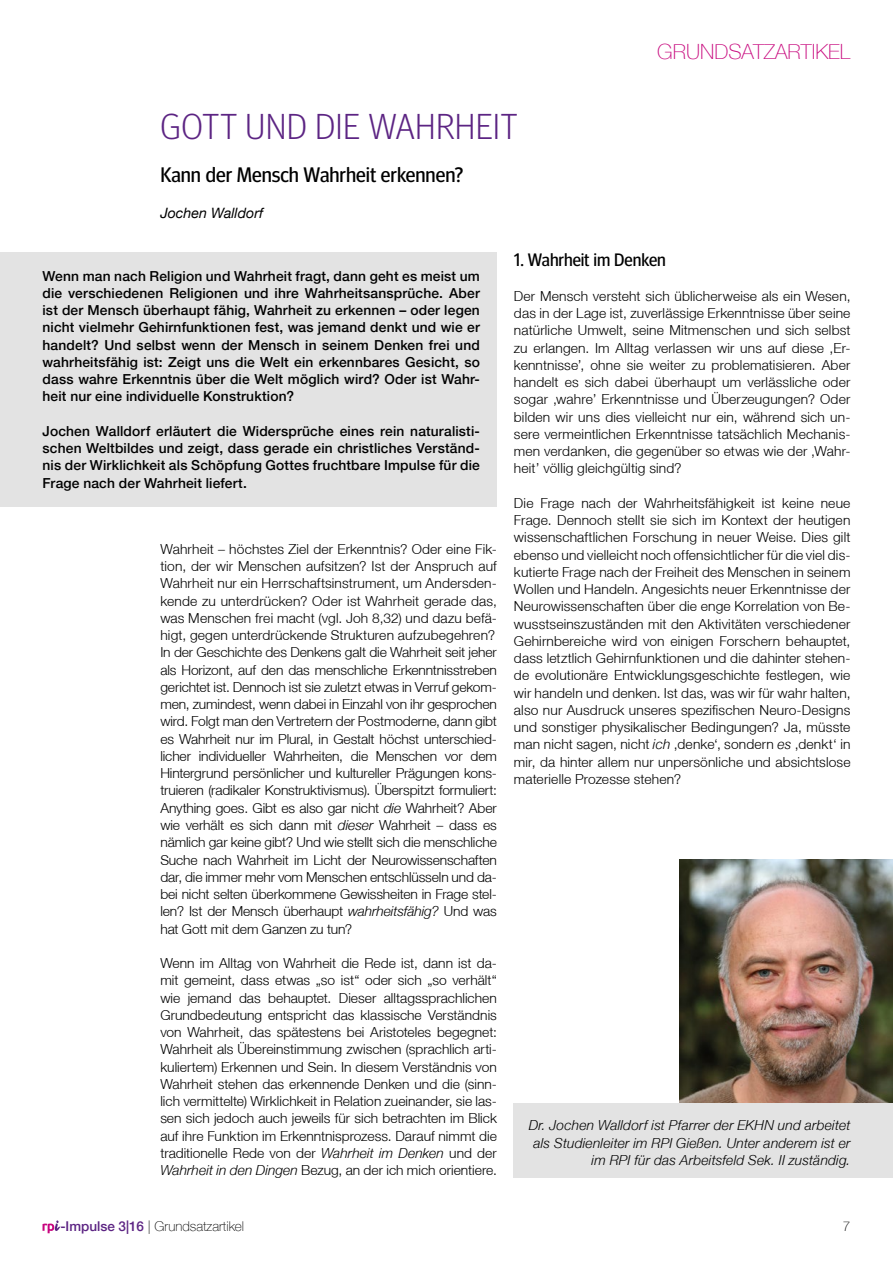
<style>
.page{position:relative;width:893px;height:1263px;background:#fff}
.page>*{position:absolute;margin:0;border:0;box-sizing:border-box;transform-origin:0 0}
.t1{font:300 36px "Meta Headline OT";letter-spacing:.01em;color:#5c2483}
.t2{font:21px "Meta Headline OT";color:#000}
.t3{font:100 21px "Helvetica Neue LT";color:#c80b7f}
.t4{font:18px "Meta Headline OT";letter-spacing:-.005em;color:#000}
.t5{font:italic 14.25px "Helvetica Neue LT";color:#000}
.t6{font:300 13.8px/17.2px "Helvetica Neue LT";letter-spacing:-.005em;color:#000;text-align:justify}
.t7{font:500 13.8px/17.2px "Helvetica Neue LT";letter-spacing:.01em;color:#000;text-align:justify}
.t8{font:italic 300 13.8px/17.2px "Helvetica Neue LT";letter-spacing:.015em;color:#000;text-align:right}
.t9{font:100 13.5px "Helvetica Neue LT";color:#000}
.s1{font-style:italic}
.s2{font-weight:500;color:#5c2483}
</style>
<div class="page">
<img style="left:680px;top:859px;width:213px;height:244px">
<svg style="left:43px;top:1220px;width:17px;height:13px"></svg>
<div style="left:514px;top:1103px;width:379px;height:75px;background:#e3e3e3"></div>
<div style="left:0;top:252px;width:497px;height:254px;background:#e3e3e3"></div>
<h2 class="t3" style="left:657px;top:40px;width:195px">GRUNDSATZARTIKEL</h2>
<h1 class="t1" style="left:161px;top:105px;width:358px">GOTT UND DIE WAHRHEIT</h1>
<h2 class="t2" style="left:160px;top:162px;width:304px">Kann der Mensch Wahrheit erkennen?</h2>
<p class="t5" style="left:160px;top:205px;width:104px">Jochen Walldorf</p>
<h3 class="t4" style="left:514px;top:249px;width:153px">1. Wahrheit im Denken</h3>
<p class="t6" style="left:514px;top:287px;width:338px">Der Mensch versteht sich üblicherweise als ein Wesen, das in der Lage ist, zuverlässige Erkenntnisse über seine natürliche Umwelt, seine Mitmenschen und sich selbst zu erlangen. Im Alltag verlassen wir uns auf diese ‚Er&shy;kenntnisse’, ohne sie weiter zu problematisieren. Aber handelt es sich dabei überhaupt um verlässliche oder sogar ‚wahre’ Erkenntnisse und Überzeugungen? Oder bilden wir uns dies vielleicht nur ein, während sich un&shy;sere vermeintlichen Erkenntnisse tatsächlich Mechanis&shy;men verdanken, die gegenüber so etwas wie der ‚Wahr&shy;heit’ völlig gleichgültig sind?</p>
<p class="t6" style="left:514px;top:494px;width:338px">Die Frage nach der Wahrheitsfähigkeit ist keine neue Frage. Dennoch stellt sie sich im Kontext der heutigen wissenschaftlichen Forschung in neuer Weise. Dies gilt ebenso und vielleicht noch offensichtlicher für die viel dis&shy;kutierte Frage nach der Freiheit des Menschen in seinem Wollen und Handeln. Angesichts neuer Erkenntnisse der Neurowissenschaften über die enge Korrelation von Be&shy;wusstseinszuständen mit den Aktivitäten verschiedener Gehirnbereiche wird von einigen Forschern behauptet, dass letztlich Gehirnfunktionen und die dahinter stehen&shy;de evolutionäre Entwicklungsgeschichte festlegen, wie wir handeln und denken. Ist das, was wir für wahr halten, also nur Ausdruck unseres spezifischen Neuro-Designs und sonstiger physikalischer Bedingungen? Ja, müsste man nicht sagen, nicht <span class="s1">ich</span> ‚denke‘, sondern <span class="s1">es</span> ‚denkt‘ in mir, da hinter allem nur unpersönliche und absichtslose materielle Prozesse stehen?</p>
<p class="t7" style="left:43px;top:267px;width:439px">Wenn man nach Religion und Wahrheit fragt, dann geht es meist um die verschiedenen Religionen und ihre Wahrheitsansprüche. Aber ist der Mensch überhaupt fähig, Wahrheit zu erkennen – oder legen nicht vielmehr Gehirnfunktionen fest, was jemand denkt und wie er handelt? Und selbst wenn der Mensch in seinem Denken frei und wahrheitsfähig ist: Zeigt uns die Welt ein erkennbares Gesicht, so dass wahre Erkenntnis über die Welt möglich wird? Oder ist Wahr&shy;heit nur eine individuelle Konstruktion?</p>
<p class="t7" style="left:43px;top:422px;width:439px">Jochen Walldorf erläutert die Widersprüche eines rein naturalisti&shy;schen Weltbildes und zeigt, dass gerade ein christliches Verständ&shy;nis der Wirklichkeit als Schöpfung Gottes fruchtbare Impulse für die Frage nach der Wahrheit liefert.</p>
<p class="t6" style="left:160px;top:540px;width:338px;text-align:left">Wahrheit – höchstes Ziel der Erkenntnis? Oder eine Fik&shy;tion, der wir Menschen aufsitzen? Ist der Anspruch auf Wahrheit nur ein Herrschaftsinstrument, um Andersden&shy;kende zu unterdrücken? Oder ist Wahrheit gerade das, was Menschen frei macht (vgl. Joh 8,32) und dazu befä&shy;higt, gegen unterdrückende Strukturen aufzubegehren?<br>In der Geschichte des Denkens galt die Wahrheit seit jeher als Horizont, auf den das menschliche Erkenntnisstreben gerichtet ist. Dennoch ist sie zuletzt etwas in Verruf gekom&shy;men, zumindest, wenn dabei in Einzahl von ihr gesprochen wird. Folgt man den Vertretern der Postmoderne, dann gibt es Wahrheit nur im Plural, in Gestalt höchst unterschied&shy;licher individueller Wahrheiten, die Menschen vor dem Hintergrund persönlicher und kultureller Prägungen kons&shy;truieren (radikaler Konstruktivismus). Überspitzt formuliert:<br>Anything goes. Gibt es also gar nicht <span class="s1">die</span> Wahrheit? Aber wie verhält es sich dann mit <span class="s1">dieser</span> Wahrheit – dass es nämlich gar keine gibt? Und wie stellt sich die menschliche Suche nach Wahrheit im Licht der Neurowissenschaften dar, die immer mehr vom Menschen entschlüsseln und da&shy;bei nicht selten überkommene Gewissheiten in Frage stel&shy;len? Ist der Mensch überhaupt <span class="s1">wahrheitsfähig?</span> Und was hat Gott mit dem Ganzen zu tun?</p>
<p class="t6" style="left:160px;top:954px;width:338px">Wenn im Alltag von Wahrheit die Rede ist, dann ist da&shy;mit gemeint, dass etwas „so ist“ oder sich „so verhält“ wie jemand das behauptet. Dieser alltagssprachlichen Grundbedeutung entspricht das klassische Verständnis von Wahrheit, das spätestens bei Aristoteles begegnet:<br>Wahrheit als Übereinstimmung zwischen (sprachlich arti&shy;kuliertem) Erkennen und Sein. In diesem Verständnis von Wahrheit stehen das erkennende Denken und die (sinn&shy;lich vermittelte) Wirklichkeit in Relation zueinander, sie las&shy;sen sich jedoch auch jeweils für sich betrachten im Blick auf ihre Funktion im Erkenntnisprozess. Darauf nimmt die traditionelle Rede von der <span class="s1">Wahrheit im Denken</span> und der <span class="s1">Wahrheit in den Dingen</span> Bezug, an der ich mich orientiere.</p>
<p class="t8" style="left:529px;top:1116px;width:323px">Dr. Jochen Walldorf ist Pfarrer der EKHN und arbeitet als Studienleiter im RPI Gießen. Unter anderem ist er im RPI für das Arbeitsfeld Sek. II zuständig.</p>
<p class="t9" style="left:60px;top:1218px;width:185px"><span class="s2">-Impulse 3|16</span> | Grundsatzartikel</p>
<p class="t9" style="left:843px;top:1218px;width:9px">7</p>
</div>
